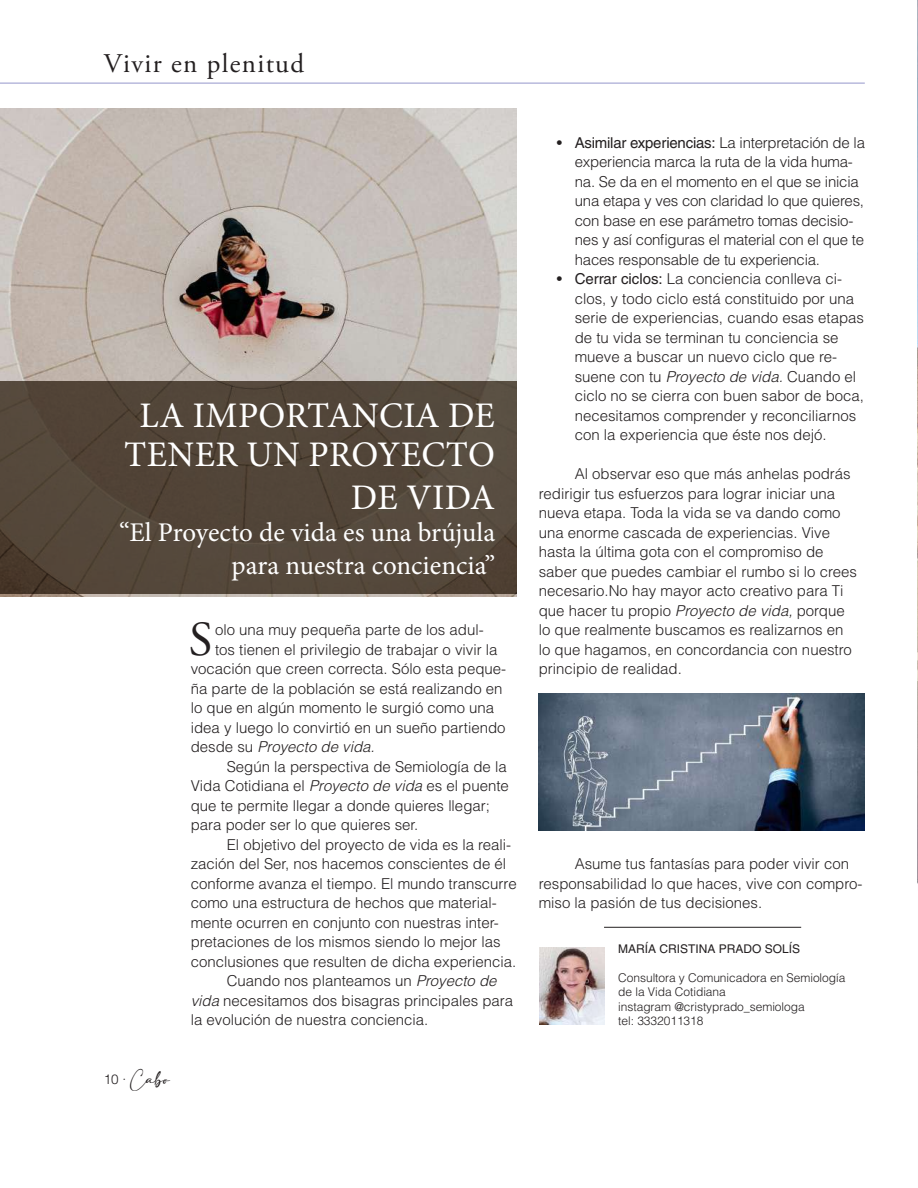
<style>
.page{position:relative;width:918px;height:1188px;background:#fff}
.page>*{position:absolute;margin:0;border:0;box-sizing:border-box;transform-origin:0 0}
.t1{font:48.9px "Adobe Garamond Pro";color:#231f20}
.t2{font:36px/39px "Minion Pro";letter-spacing:.01em;color:#fff;text-align:center}
.t3{font:27px/32.4px "Minion Pro";color:#fff;text-align:right}
.t4{font:27px "Adobe Garamond Pro";letter-spacing:.05em;color:#231f20}
.t5{font:300 15px/19.5px "Helvetica LT Std";color:#231f20}
.t6{font:italic 300 15px "Helvetica LT Std";color:#231f20}
.t7{font:300 12px/14.4px "Helvetica LT Std";letter-spacing:-.005em;color:#231f20}
.t8{font:12px "Helvetica LT Std";color:#231f20}
.t9{font:12px "adelia";color:#231f20}
.s1{font-family:"Helvetica LT Std";font-weight:300;font-size:13.5px}
.s2{font-style:normal}
.s3{font-style:italic}
.s4{font-weight:400}
</style>
<div class="page">
<img style="left:0;top:109px;width:517px;height:487px">
<div style="left:0;top:382px;width:517px;height:212px;background:#53473a"></div>
<img style="left:917px;top:0;width:1px;height:884px">
<img style="left:539px;top:694px;width:326px;height:136px">
<hr style="left:604px;top:927px;width:197px;height:1px;background:#231f20">
<img style="left:539px;top:947px;width:65px;height:77px">
<hr style="left:0;top:82px;width:865px;height:2px;background:#b8b9dc">
<h3 class="t4" style="left:104px;top:48px;width:202px">Vivir en plenitud</h3>
<h2 class="t2" style="left:124px;top:396px;width:372px">LA IMPORTANCIA DE<br>TENER UN PROYECTO</h2>
<h2 class="t2" style="left:351px;top:478px;width:146px">DE VIDA</h2>
<h3 class="t3" style="left:119px;top:517px;width:378px">“El Proyecto de vida es una brújula para nuestra conciencia”</h3>
<p class="t9" style="left:104px;top:1072px;width:67px"><span class="s1">10 ·</span> Cabo</p>
<h1 class="t1" style="left:189px;top:610px;width:25px">S</h1>
<p class="t5" style="left:215px;top:620px;width:270px">olo una muy pequeña parte de los adul-</p>
<p class="t5" style="left:215px;top:639px;width:284px">tos tienen el privilegio de trabajar o vivir la</p>
<p class="t5" style="left:191px;top:659px;width:317px">vocación que creen correcta. Sólo esta peque-</p>
<p class="t5" style="left:191px;top:678px;width:313px">ña parte de la población se está realizando en</p>
<p class="t5" style="left:191px;top:698px;width:305px">lo que en algún momento le surgió como una</p>
<p class="t5" style="left:191px;top:717px;width:316px">idea y luego lo convirtió en un sueño partiendo</p>
<p class="t6" style="left:191px;top:737px;width:185px"><span class="s2">desde su</span> Proyecto de vida.</p>
<p class="t5" style="left:227px;top:756px;width:282px">Según la perspectiva de Semiología de la</p>
<p class="t5" style="left:191px;top:776px;width:320px">Vida Cotidiana el <span class="s3">Proyecto de vida</span> es el puente</p>
<p class="t5" style="left:191px;top:795px;width:301px">que te permite llegar a donde quieres llegar;</p>
<p class="t5" style="left:191px;top:815px;width:229px">para poder ser lo que quieres ser.</p>
<p class="t5" style="left:227px;top:834px;width:286px">El objetivo del proyecto de vida es la reali-</p>
<p class="t5" style="left:191px;top:854px;width:317px">zación del Ser, nos hacemos conscientes de él</p>
<p class="t5" style="left:191px;top:873px;width:327px">conforme avanza el tiempo. El mundo transcurre</p>
<p class="t5" style="left:191px;top:893px;width:307px">como una estructura de hechos que material-</p>
<p class="t5" style="left:191px;top:912px;width:310px">mente ocurren en conjunto con nuestras inter-</p>
<p class="t5" style="left:191px;top:932px;width:311px">pretaciones de los mismos siendo lo mejor las</p>
<p class="t5" style="left:191px;top:951px;width:327px">conclusiones que resulten de dicha experiencia.</p>
<p class="t5" style="left:227px;top:971px;width:271px">Cuando nos planteamos un <span class="s3">Proyecto de</span></p>
<p class="t5" style="left:191px;top:990px;width:324px"><span class="s3">vida</span> necesitamos dos bisagras principales para</p>
<p class="t5" style="left:191px;top:1010px;width:239px">la evolución de nuestra conciencia.</p>
<p class="t5" style="left:575px;top:132px;width:292px;text-indent:-18px"><span class="s4">• Asimilar experiencias:</span> La interpretación de la experiencia marca la ruta de la vida huma&shy;na. Se da en el momento en el que se inicia una etapa y ves con claridad lo que quieres, con base en ese parámetro tomas decisio&shy;nes y así configuras el material con el que te haces responsable de tu experiencia.</p>
<p class="t5" style="left:575px;top:269px;width:291px;text-indent:-18px"><span class="s4">• Cerrar ciclos:</span> La conciencia conlleva ci&shy;clos, y todo ciclo está constituido por una serie de experiencias, cuando esas etapas de tu vida se terminan tu conciencia se mueve a buscar un nuevo ciclo que re&shy;suene con tu <span class="s3">Proyecto de vida.</span> Cuando el ciclo no se cierra con buen sabor de boca, necesitamos comprender y reconciliarnos con la experiencia que éste nos dejó.</p>
<p class="t5" style="left:539px;top:464px;width:320px;text-indent:36px">Al observar eso que más anhelas podrás redirigir tus esfuerzos para lograr iniciar una nueva etapa. Toda la vida se va dando como una enorme cascada de experiencias. Vive hasta la última gota con el compromiso de saber que puedes cambiar el rumbo si lo crees necesario.No hay mayor acto creativo para Ti que hacer tu propio <span class="s3">Proyecto de vida,</span> porque lo que realmente buscamos es realizarnos en lo que hagamos, en concordancia con nuestro principio de realidad.</p>
<p class="t5" style="left:539px;top:854px;width:325px;text-indent:36px">Asume tus fantasías para poder vivir con responsabilidad lo que haces, vive con compro&shy;miso la pasión de tus decisiones.</p>
<p class="t8" style="left:618px;top:942px;width:183px">MARÍA CRISTINA PRADO SOLÍS</p>
<p class="t7" style="left:618px;top:970px;width:229px">Consultora y Comunicadora en Semiología de la Vida Cotidiana<br>instagram @cristyprado_semiologa<br>tel: 3332011318</p>
</div>
